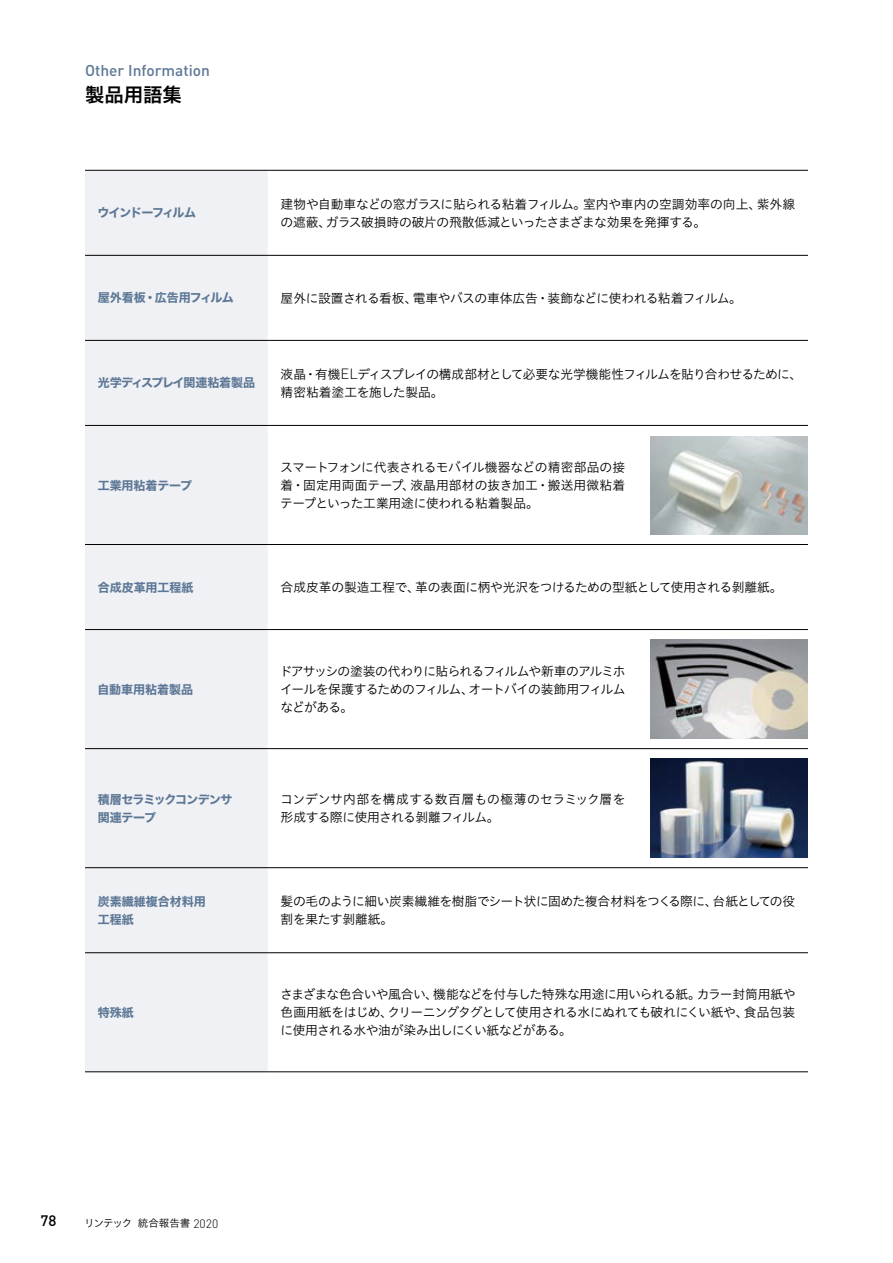
<style>
.page{position:relative;width:893px;height:1263px;background:#fff}
.page>*{position:absolute;margin:0;border:0;box-sizing:border-box;transform-origin:0 0}
.t1{font:19.5px "Hiragino UD Sans Std N W6";letter-spacing:-.005em;color:#000}
.t2{font:500 15.45px "DIN Pro";color:#5c7795}
.t3{font:500 15px "DIN Pro";color:#000}
.t4{font:12.75px/18px "Hiragino UD Sans Std N W3";letter-spacing:-.03em;color:#000}
.t5{font:12px/18px "Hiragino Sans W7";letter-spacing:-.01em;color:#5c7795}
.t6{font:12px/18px "Hiragino Sans W7";letter-spacing:-.06em;color:#5c7795}
.t7{font:12px "Hiragino Sans W7";letter-spacing:-.05em;color:#5c7795}
.t8{font:12px "Hiragino Sans W7";letter-spacing:-.1em;color:#5c7795}
.t9{font:10.5px "Hiragino UD Sans Std N W3";letter-spacing:-.035em;color:#000}
.s1{font-family:"DIN Pro";font-weight:300;font-size:14.7px}
.s2{font-family:"DIN Pro";font-weight:300;font-size:12.15px}
</style>
<div class="page">
<div style="left:85px;top:171px;width:183px;height:900px;background:#f0f1f5"></div>
<svg style="left:268px;top:254px;width:540px;height:700px"></svg>
<hr style="left:85px;top:170px;width:183px;height:1px;background:#000">
<hr style="left:268px;top:170px;width:540px;height:1px;background:#000">
<hr style="left:85px;top:255px;width:183px;height:1px;background:#000">
<hr style="left:268px;top:255px;width:540px;height:1px;background:#000">
<hr style="left:85px;top:340px;width:183px;height:1px;background:#000">
<hr style="left:268px;top:340px;width:540px;height:1px;background:#000">
<hr style="left:85px;top:425px;width:183px;height:1px;background:#000">
<hr style="left:268px;top:425px;width:540px;height:1px;background:#000">
<hr style="left:85px;top:544px;width:183px;height:1px;background:#000">
<hr style="left:268px;top:544px;width:540px;height:1px;background:#000">
<hr style="left:85px;top:629px;width:183px;height:1px;background:#000">
<hr style="left:268px;top:629px;width:540px;height:1px;background:#000">
<hr style="left:85px;top:748px;width:183px;height:1px;background:#000">
<hr style="left:268px;top:748px;width:540px;height:1px;background:#000">
<hr style="left:85px;top:867px;width:183px;height:1px;background:#000">
<hr style="left:268px;top:867px;width:540px;height:1px;background:#000">
<hr style="left:85px;top:952px;width:183px;height:1px;background:#000">
<hr style="left:268px;top:952px;width:540px;height:1px;background:#000">
<hr style="left:85px;top:1071px;width:183px;height:1px;background:#000">
<hr style="left:268px;top:1071px;width:540px;height:1px;background:#000">
<img style="left:651px;top:640px;width:157px;height:99px">
<img style="left:651px;top:759px;width:157px;height:99px">
<img style="left:651px;top:436px;width:157px;height:99px">
<p class="t2" style="left:85px;top:58px;width:126px">Other Information</p>
<h1 class="t1" style="left:85px;top:80px;width:99px">製品用語集</h1>
<p class="t8" style="left:97px;top:203px;width:100px">ウインドーフィルム</p>
<p class="t4" style="left:280px;top:194px;width:516px">建物や自動車などの窓ガラスに貼られる粘着フィルム。室内や車内の空調効率の向上、紫外線の遮蔽、ガラス破損時の破片の飛散低減といったさまざまな効果を発揮する。</p>
<p class="t5" style="left:98px;top:289px;width:138px">屋外看板・広告用フィルム</p>
<p class="t4" style="left:281px;top:288px;width:463px">屋外に設置される看板、電車やバスの車体広告・装飾などに使われる粘着フィルム。</p>
<p class="t7" style="left:98px;top:374px;width:159px">光学ディスプレイ関連粘着製品</p>
<p class="t4" style="left:281px;top:364px;width:523px">液晶・有機<span class="s1">EL</span>ディスプレイの構成部材として必要な光学機能性フィルムを貼り合わせるために、精密粘着塗工を施した製品。</p>
<p class="t5" style="left:98px;top:476px;width:96px">工業用粘着テープ</p>
<p class="t4" style="left:280px;top:457px;width:346px;text-align:justify">スマートフォンに代表されるモバイル機器などの精密部品の接着・固定用両面テープ、液晶用部材の抜き加工・搬送用微粘着テープといった工業用途に使われる粘着製品。</p>
<p class="t5" style="left:98px;top:579px;width:97px">合成皮革用工程紙</p>
<p class="t4" style="left:281px;top:577px;width:504px">合成皮革の製造工程で、革の表面に柄や光沢をつけるための型紙として使用される剝離紙。</p>
<p class="t5" style="left:97px;top:681px;width:97px">自動車用粘着製品</p>
<p class="t4" style="left:279px;top:661px;width:348px;text-align:justify">ドアサッシの塗装の代わりに貼られるフィルムや新車のアルミホイールを保護するためのフィルム、オートバイの装飾用フィルムなどがある。</p>
<p class="t6" style="left:98px;top:791px;width:136px">積層セラミックコンデンサ関連テープ</p>
<p class="t4" style="left:280px;top:789px;width:347px">コンデンサ内部を構成する数百層もの極薄のセラミック層を形成する際に使用される剝離フィルム。</p>
<p class="t5" style="left:98px;top:893px;width:109px">炭素繊維複合材料用工程紙</p>
<p class="t4" style="left:281px;top:891px;width:516px">髪の毛のように細い炭素繊維を樹脂でシート状に固めた複合材料をつくる際に、台紙としての役割を果たす剝離紙。</p>
<p class="t5" style="left:98px;top:1004px;width:37px">特殊紙</p>
<p class="t4" style="left:280px;top:984px;width:517px;text-align:justify">さまざまな色合いや風合い、機能などを付与した特殊な用途に用いられる紙。カラー封筒用紙や色画用紙をはじめ、クリーニングタグとして使用される水にぬれても破れにくい紙や、食品包装に使用される水や油が染み出しにくい紙などがある。</p>
<p class="t3" style="left:40px;top:1208px;width:17px">78</p>
<p class="t9" style="left:84px;top:1215px;width:135px">リンテック 統合報告書 <span class="s2">2020</span></p>
</div>
